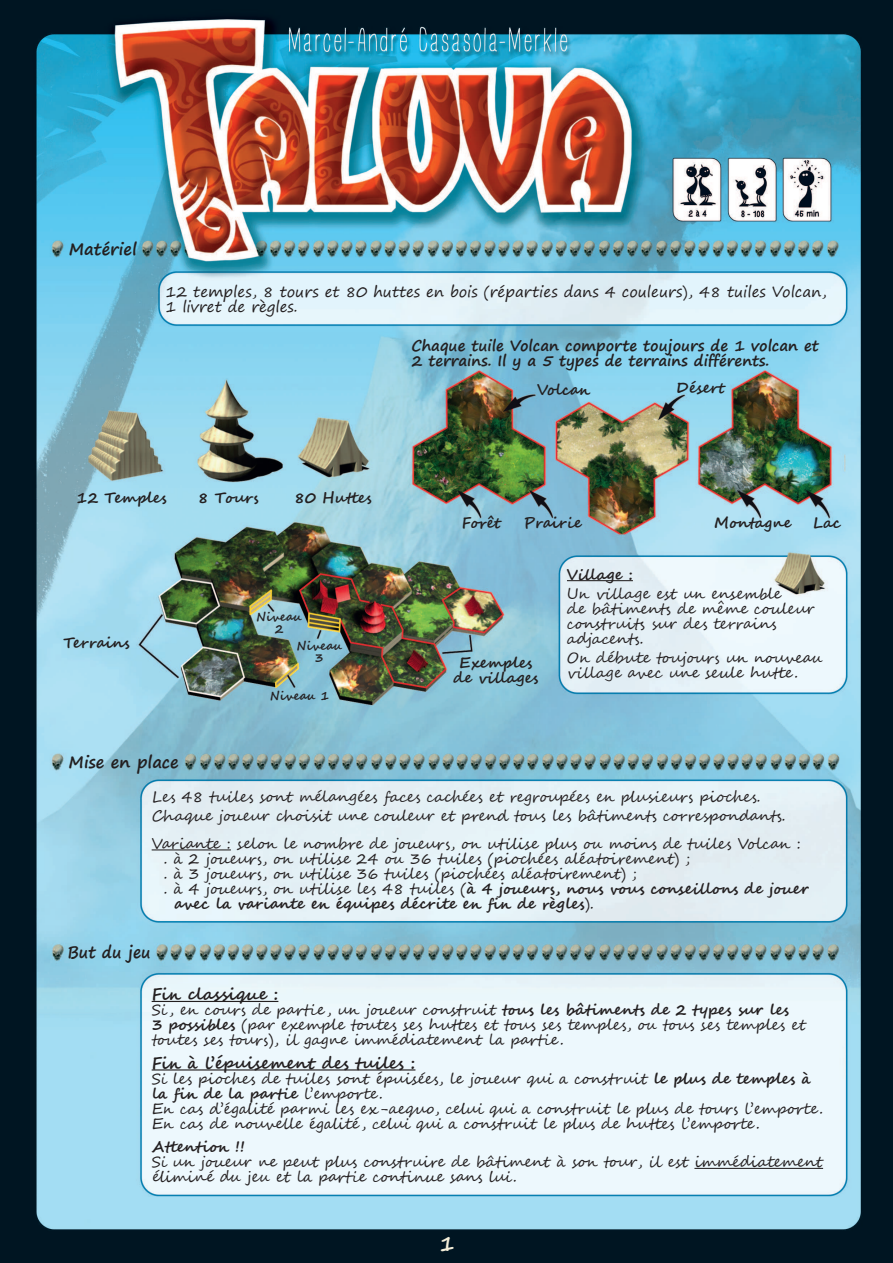
<style>
.page{position:relative;width:893px;height:1263px;background:#fff}
.page>*{position:absolute;margin:0;border:0;box-sizing:border-box;transform-origin:0 0}
.t1{font:700 21px "Segoe Script";color:#f4eed9}
.t2{font:700 16.5px "Segoe Script";color:#231f20}
.t3{font:700 16.5px "Segoe Print";color:#231f20}
.t4{font:700 16.5px "Segoe Print";color:#231f20;scale:.95 1}
.t5{font:15px/15px "Segoe Script";color:#231f20}
.t6{font:700 15px/15px "Segoe Script";color:#231f20;text-align:center}
.t7{font:15px/15px "Segoe Print";color:#231f20}
.t8{font:700 15px/15px "Segoe Print";color:#231f20}
.t9{font:700 12px/12px "Segoe Script";color:#231f20;text-align:center}
.s1{font-weight:400}
.s2{font-weight:700}
</style>
<div class="page">
<img style="left:0;top:0;width:893px;height:1263px">
<hr style="left:567px;top:580px;width:66px;height:1px;background:#231f20">
<hr style="left:152px;top:849px;width:79px;height:1px;background:#231f20">
<hr style="left:152px;top:1001px;width:126px;height:1px;background:#231f20">
<hr style="left:152px;top:1069px;width:263px;height:1px;background:#231f20">
<hr style="left:694px;top:1168px;width:129px;height:1px;background:#231f20">
<p class="t3" style="left:69px;top:241px;width:69px">Matériel</p>
<p class="t7" style="left:165px;top:286px;width:663px">12 temples, 8 tours et 80 huttes en bois (réparties dans 4 couleurs), 48 tuiles Volcan,<br>1 livret de règles.</p>
<p class="t8" style="left:411px;top:339px;width:409px">Chaque tuile Volcan comporte toujours de 1 volcan et<br>2 terrains. Il y a 5 types de terrains différents.</p>
<p class="t6" style="left:537px;top:383px;width:55px">Volcan</p>
<p class="t6" style="left:676px;top:380px;width:50px">Désert</p>
<p class="t6" style="left:77px;top:490px;width:91px">12 Temples</p>
<p class="t6" style="left:198px;top:490px;width:62px">8 Tours</p>
<p class="t6" style="left:294px;top:490px;width:79px">80 Huttes</p>
<p class="t6" style="left:63px;top:635px;width:68px">Terrains</p>
<p class="t3" style="left:69px;top:754px;width:112px">Mise en place</p>
<p class="t9" style="left:256px;top:611px;width:47px">Niveau<br>2</p>
<p class="t9" style="left:296px;top:640px;width:47px">Niveau<br>3</p>
<p class="t9" style="left:270px;top:690px;width:61px">Niveau 1</p>
<p class="t6" style="left:462px;top:516px;width:40px">Forêt</p>
<p class="t6" style="left:523px;top:515px;width:60px">Prairie</p>
<p class="t6" style="left:813px;top:515px;width:29px">Lac</p>
<p class="t6" style="left:714px;top:515px;width:79px">Montagne</p>
<p class="t6" style="left:453px;top:656px;width:87px">Exemples de villages</p>
<p class="t6" style="left:567px;top:567px;width:67px">Village :</p>
<p class="t5" style="left:567px;top:586px;width:249px">Un village est un ensemble<br>de bâtiments de même couleur construits sur des terrains adjacents.</p>
<p class="t5" style="left:567px;top:651px;width:257px">On débute toujours un nouveau village avec une seule hutte.</p>
<p class="t5" style="left:152px;top:787px;width:635px;line-height:19.2px">Les 48 tuiles sont mélangées faces cachées et regroupées en plusieurs pioches.<br>Chaque joueur choisit une couleur et prend tous les bâtiments correspondants.</p>
<p class="t5" style="left:152px;top:836px;width:651px">Variante : selon le nombre de joueurs, on utilise plus ou moins de tuiles Volcan :</p>
<p class="t5" style="left:164px;top:851px;width:528px">. à 2 joueurs, on utilise 24 ou 36 tuiles (piochées aléatoirement) ;</p>
<p class="t5" style="left:164px;top:866px;width:475px">. à 3 joueurs, on utilise 36 tuiles (piochées aléatoirement) ;</p>
<p class="t6" style="left:164px;top:881px;width:646px"><span class="s1">. à 4 joueurs, on utilise les 48 tuiles (</span>à 4 joueurs, nous vous conseillons de jouer</p>
<p class="t6" style="left:174px;top:896px;width:421px">avec la variante en équipes décrite en fin de règles<span class="s1">).</span></p>
<p class="t4" style="left:67px;top:944px;width:89px">But du jeu</p>
<p class="t2" style="left:152px;top:981px;width:128px">Fin classique :</p>
<p class="t5" style="left:152px;top:1003px;width:654px">Si, en cours de partie , un joueur construit <span class="s2">tous les bâtiments de 2 types sur les<br>3 possibles</span> (par exemple toutes ses huttes et tous ses temples, ou tous ses temples et toutes ses tours), il gagne immédiatement la partie.</p>
<p class="t2" style="left:152px;top:1050px;width:265px">Fin à l’épuisement des tuiles :</p>
<p class="t5" style="left:152px;top:1071px;width:673px">Si les pioches de tuiles sont épuisées, le joueur qui a construit <span class="s2">le plus de temples à la fin de la partie</span> l’emporte.<br>En cas d’égalité parmi les ex-aequo, celui qui a construit le plus de tours l’emporte.<br>En cas de nouvelle égalité , celui qui a construit le plus de huttes l’emporte.</p>
<p class="t6" style="left:152px;top:1140px;width:95px">Attention !!</p>
<p class="t5" style="left:152px;top:1155px;width:672px">Si un joueur ne peut plus construire de bâtiment à son tour, il est immédiatement éliminé du jeu et la partie continue sans lui.</p>
<h1 class="t1" style="left:439px;top:1231px;width:17px">1</h1>
</div>
